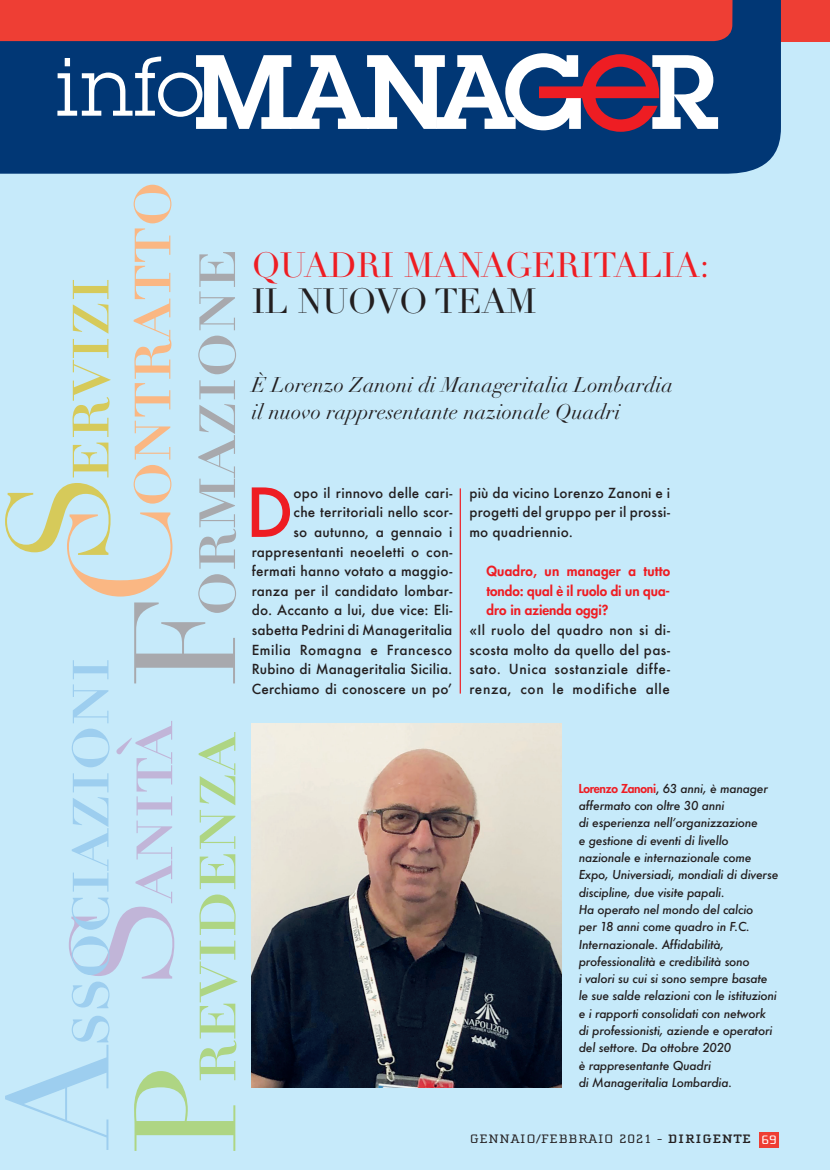
<style>
.page{position:relative;width:830px;height:1170px;background:#fff}
.page>*{position:absolute;margin:0;border:0;box-sizing:border-box;transform-origin:0 0}
.t1{font:82.95px "Didot LH Roman SC";letter-spacing:-.015em;color:#aed583}
.t2{font:82.95px "Didot LH Roman SC";letter-spacing:-.015em;color:#9dceef}
.t3{font:82.95px "Didot LH Roman SC";letter-spacing:-.015em;color:#fab783}
.t4{font:500 65.55px "Futura";color:#ee1d23}
.t5{font:34.5px "Didot LH";letter-spacing:-.015em;color:#ee1d23}
.t6{font:34.5px "Didot LH";letter-spacing:-.015em;color:#231f20}
.t7{font:italic 21px/27px "Didot LH";letter-spacing:.005em;color:#231f20}
.t8{font:500 13.5px/19.6px "Futura";letter-spacing:.02em;color:#231f20;text-align:justify}
.t9{font:800 13.5px/19.6px "Futura";color:#ee1d23;text-align:justify}
.t10{font:12.6px "Cholla Slab";letter-spacing:.05em;color:#231f20;scale:1.2 1}
.t11{font:italic 500 12px/17.2px "Futura";letter-spacing:-.02em;color:#231f20}
.s1{font-family:"Didot LH";font-size:141.45px;color:#c1b5d8}
.s2{color:#c1b5d8}
.s3{font-family:"Didot LH";font-size:141.45px}
.s4{font-family:"Didot LH";font-size:141.45px;color:#a8a9ad}
.s5{color:#a8a9ad}
.s6{font-family:"Didot LH";font-size:141.45px;color:#d6ca5a}
.s7{color:#d6ca5a}
.s8{font-weight:800;font-style:normal;color:#ee1d23}
.s9{font-style:normal}
.s10{font-weight:700}
.s11{color:#fff}
</style>
<div class="page">
<div style="left:0;top:0;width:829px;height:1169px;background:#c6eafa"></div>
<div style="left:0;top:0;width:829px;height:42px;background:#ee3e34"></div>
<svg style="left:0;top:0;width:780px;height:174px;fill:#013775"></svg>
<svg style="left:57px;top:52px;width:660px;height:82px;background:#7181a4"></svg>
<div style="left:758px;top:1131px;width:20px;height:16px;background:#ee3e34"></div>
<img style="left:251px;top:723px;width:310px;height:363px">
<hr style="left:459px;top:488px;width:1px;height:205px;background:#ee1d23">
<h1 class="t3" style="left:92px;top:989px;width:809px;rotate:-90deg"><span class="s1">S</span><span class="s2">anità</span> <span class="s3">C</span>ontratto</h1>
<h1 class="t1" style="left:157px;top:1154px;width:908px;rotate:-90deg"><span class="s3">P</span>revidenza <span class="s4">F</span><span class="s5">ormazione</span></h1>
<h1 class="t2" style="left:30px;top:1149px;width:874px;rotate:-90deg"><span class="s3">A</span>ssociazioni <span class="s6">S</span><span class="s7">ervizi</span></h1>
<h3 class="t5" style="left:251px;top:245px;width:459px">QUADRI MANAGERITALIA:</h3>
<h3 class="t6" style="left:251px;top:281px;width:286px">IL NUOVO TEAM</h3>
<h3 class="t7" style="left:251px;top:371px;width:422px">È Lorenzo Zanoni di Manageritalia Lombardia il nuovo rappresentante nazionale Quadri</h3>
<p class="t8" style="left:251px;top:482px;width:202px;text-align:right">opo il rinnovo delle cari-<br>che territoriali nello scor-<br>so autunno, a gennaio i rappresentanti neoeletti o con&shy;fermati hanno votato a maggio&shy;ranza per il candidato lombar&shy;do. Accanto a lui, due vice: Eli&shy;sabetta Pedrini di Manageritalia<br>Emilia Romagna e Francesco<br>Rubino di Manageritalia Sicilia.<br>Cerchiamo di conoscere un po’</p>
<h2 class="t4" style="left:246px;top:467px;width:49px">D</h2>
<p class="t8" style="left:469px;top:482px;width:202px">più da vicino Lorenzo Zanoni e i progetti del gruppo per il prossi&shy;mo quadriennio.</p>
<p class="t9" style="left:486px;top:561px;width:185px">Quadro, un manager a tutto tondo: qual è il ruolo di un qua&shy;dro in azienda oggi?</p>
<p class="t8" style="left:469px;top:620px;width:202px">«Il ruolo del quadro non si di&shy;scosta molto da quello del pas&shy;sato. Unica sostanziale diffe&shy;renza, con le modifiche alle</p>
<p class="t11" style="left:578px;top:779px;width:201px"><span class="s8">Lorenzo Zanoni</span><span class="s9">,</span> 63 anni, è manager affermato con oltre 30 anni<br>di esperienza nell’organizzazione<br>e gestione di eventi di livello nazionale e internazionale come Expo, Universiadi, mondiali di diverse discipline, due visite papali.<br>Ha operato nel mondo del calcio<br>per 18 anni come quadro in F.C.<br>Internazionale. Affidabilità, professionalità e credibilità sono<br>i valori su cui si sono sempre basate le sue salde relazioni con le istituzioni e i rapporti consolidati con network di professionisti, aziende e operatori del settore. Da ottobre 2020<br>è rappresentante Quadri<br>di Manageritalia Lombardia.</p>
<p class="t10" style="left:469px;top:1132px;width:257px">GENNAIO/FEBBRAIO 2021 - <span class="s10">DIRIGENTE</span> <span class="s11">69</span></p>
</div>
